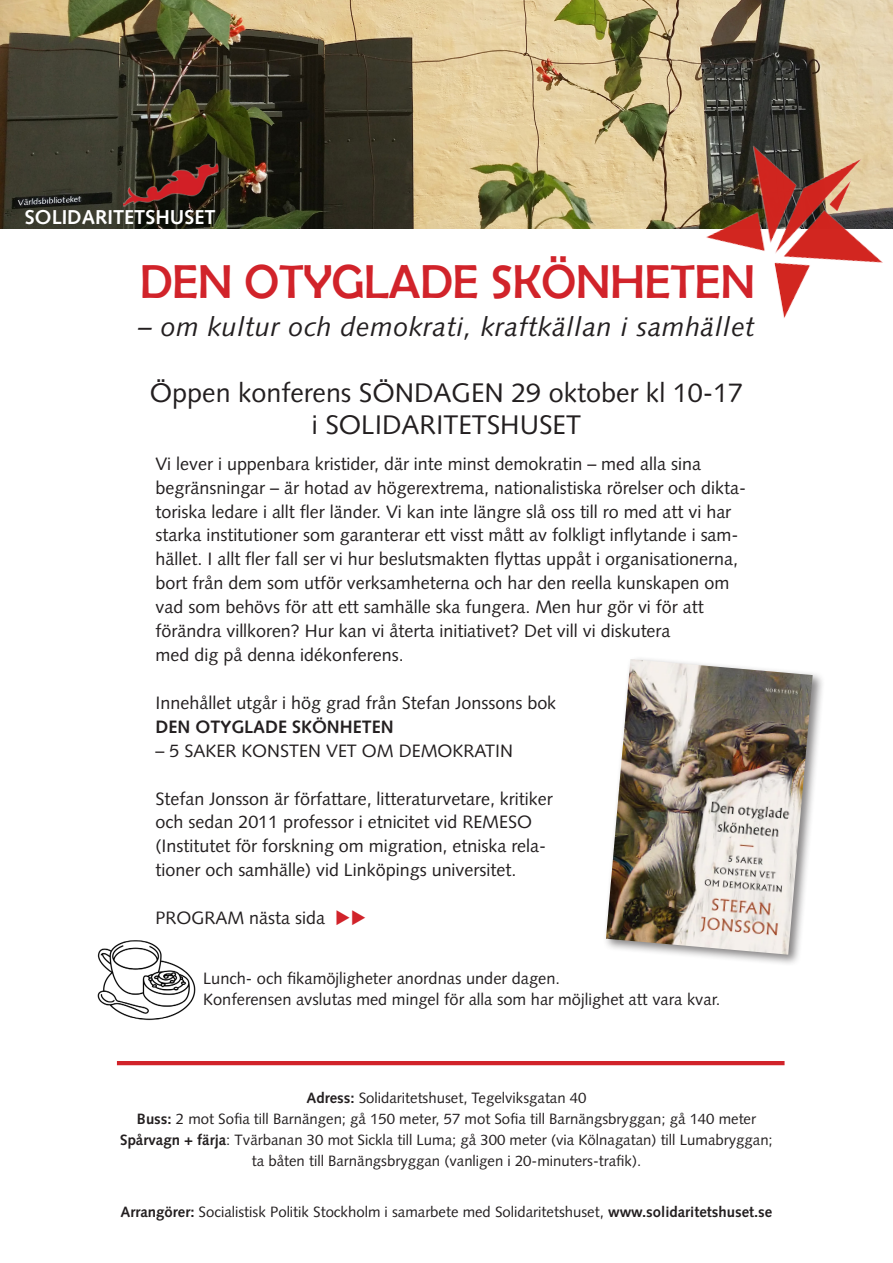
<style>
.page{position:relative;width:893px;height:1263px;background:#fff}
.page>*{position:absolute;margin:0;border:0;box-sizing:border-box;transform-origin:0 0}
.t1{font:47.85px "Berlin Sans FB";color:#d1232a}
.t2{font:26.85px/32.2px "Syntax";color:#231f20;text-align:center}
.t3{font:italic 26.85px "Syntax";letter-spacing:.025em;color:#231f20}
.t4{font:700 20.1px "Syntax";color:#fff}
.t5{font:18px/23.9px "Syntax";color:#231f20}
.t6{font:16.5px "Syntax";color:#231f20}
.t7{font:15px/20.9px "Syntax";color:#231f20;text-align:center}
.s1{font-weight:700}
.s2{color:#d1232a}
</style>
<div class="page">
<img style="left:0;top:0;width:893px;height:228px">
<img style="left:120px;top:163px;width:101px;height:44px">
<img style="left:679px;top:111px;width:214px;height:207px">
<div style="left:603px;top:656px;width:222px;height:311px;background:#231f20;opacity:.55"></div>
<img style="left:606px;top:659px;width:207px;height:296px">
<img style="left:97px;top:940px;width:99px;height:81px">
<hr style="left:117px;top:1061px;width:667px;height:4px;background:#d1232a">
<p class="t4" style="left:25px;top:206px;width:192px">SOLIDARITETSHUSET</p>
<p class="t1" style="left:140px;top:255px;width:616px">DEN OTYGLADE SKÖNHETEN</p>
<p class="t3" style="left:138px;top:310px;width:617px">– om kultur och demokrati, kraftkällan i samhället</p>
<p class="t2" style="left:150px;top:377px;width:595px">Öppen konferens SÖNDAGEN 29 oktober kl 10-17 i SOLIDARITETSHUSET</p>
<p class="t5" style="left:156px;top:452px;width:592px">Vi lever i uppenbara kristider, där inte minst demokratin – med alla sina begränsningar – är hotad av högerextrema, nationalistiska rörelser och dikta&shy;toriska ledare i allt fler länder. Vi kan inte längre slå oss till ro med att vi har starka institutioner som garanterar ett visst mått av folkligt inflytande i sam&shy;hället. I allt fler fall ser vi hur beslutsmakten flyttas uppåt i organisationerna, bort från dem som utför verksamheterna och har den reella kunskapen om vad som behövs för att ett samhälle ska fungera. Men hur gör vi för att förändra villkoren? Hur kan vi återta initiativet? Det vill vi diskutera<br>med dig på denna idékonferens.</p>
<p class="t5" style="left:156px;top:691px;width:402px">Innehållet utgår i hög grad från Stefan Jonssons bok<br><span class="s1">DEN OTYGLADE SKÖNHETEN</span></p>
<p class="t5" style="left:156px;top:738px;width:359px">– 5 SAKER KONSTEN VET OM DEMOKRATIN</p>
<p class="t5" style="left:156px;top:786px;width:399px">Stefan Jonsson är författare, litteraturvetare, kritiker och sedan 2011 professor i etnicitet vid REMESO (Institutet för forskning om migration, etniska rela&shy;tioner och samhälle) vid Linköpings universitet.</p>
<p class="t5" style="left:156px;top:906px;width:212px">PROGRAM nästa sida <span class="s2">◆◆</span></p>
<p class="t6" style="left:203px;top:968px;width:359px">Lunch- och fikamöjligheter anordnas under dagen.</p>
<p class="t6" style="left:203px;top:989px;width:519px">Konferensen avslutas med mingel för alla som har möjlighet att vara kvar.</p>
<p class="t7" style="left:306px;top:1087px;width:282px"><span class="s1">Adress:</span> Solidaritetshuset, Tegelviksgatan 40</p>
<p class="t7" style="left:137px;top:1108px;width:621px"><span class="s1">Buss:</span> 2 mot Sofia till Barnängen; gå 150 meter, 57 mot Sofia till Barnängsbryggan; gå 140 meter</p>
<p class="t7" style="left:120px;top:1129px;width:654px"><span class="s1">Spårvagn + färja</span>: Tvärbanan 30 mot Sickla till Luma; gå 300 meter (via Kölnagatan) till Lumabryggan; ta båten till Barnängsbryggan (vanligen i 20-minuters-trafik).</p>
<p class="t7" style="left:121px;top:1201px;width:653px"><span class="s1">Arrangörer:</span> Socialistisk Politik Stockholm i samarbete med Solidaritetshuset, <span class="s1">www.solidaritetshuset.se</span></p>
</div>
